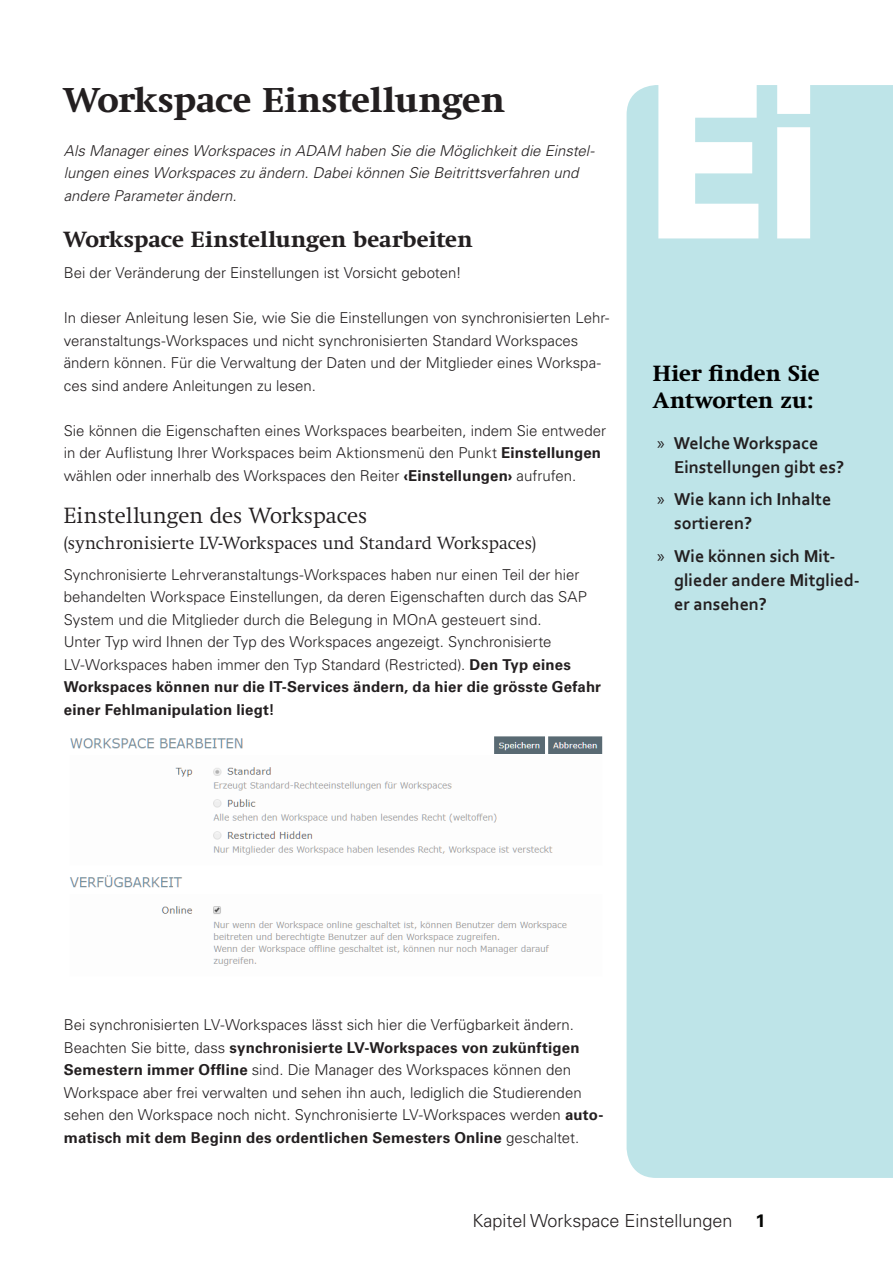
<style>
.page{position:relative;width:893px;height:1263px;background:#fff}
.page>*{position:absolute;margin:0;border:0;box-sizing:border-box;transform-origin:0 0}
.t1{font:900 214.5px "Arial";color:#fff;scale:.77 1}
.Headline_1{font:700 35.25px "Swift Neue LT Pro";color:#231f20}
.Headline_2{font:700 22.5px "Swift Neue LT Pro";letter-spacing:.005em;color:#231f20}
.Headline_2_light_A4{font:300 22.5px "Swift Neue LT Pro";color:#231f20}
.Antwort_zu{font:700 22.5px/27px "Swift Neue LT Pro";letter-spacing:-.005em;color:#000}
.t2{font:700 18px/24px "Corbel";color:#231f20}
.Headline_2_light_A4-2{font:300 18px "Swift Neue LT Pro";color:#231f20}
.t3{font:300 18px "Univers LT Std";color:#231f20}
.t4{font:700 18px "Univers LT Std";color:#040503}
.Fliesstext_A4{font:300 15px/22.5px "Univers LT Std";color:#231f20}
.Intro{font:italic 300 15px/22.5px "Univers LT Std";color:#231f20}
.s1{font-weight:700}
.s2{font-family:"Myriad Pro";font-weight:400}
</style>
<div class="page">
<div style="left:627px;top:85px;width:266px;height:1093px;background:#bee4e8"></div>
<img style="left:70px;top:736px;width:533px;height:230px">
<p class="Headline_1" style="left:64px;top:79px;width:442px">Workspace Einstellungen</p>
<p class="Intro" style="left:64px;top:139px;width:535px">Als Managereines Workspaces in ADAM haben Sie die Möglichkeitdie Einstel&shy;lungen eines Workspaces zu ändern.Dabeikönnen Sie Beitrittsverfahren und andere Parameterändern.</p>
<p class="Headline_2" style="left:64px;top:227px;width:410px">Workspace Einstellungen bearbeiten</p>
<p class="Fliesstext_A4" style="left:64px;top:262px;width:399px">Bei der Veränderung der Einstellungen ist Vorsicht geboten!</p>
<p class="Fliesstext_A4" style="left:64px;top:307px;width:547px">In dieser Anleitung lesen Sie, wie Sie die Einstellungen von synchronisierten Lehr&shy;veranstaltungs-Workspaces und nicht synchronisierten Standard Workspaces ändern können. Für die Verwaltung der Daten und der Mitglieder eines Workspa&shy;ces sind andere Anleitungen zu lesen.</p>
<p class="Fliesstext_A4" style="left:64px;top:419px;width:544px">Sie können die Eigenschaften eines Workspaces bearbeiten, indem Sie entweder in der Auflistung Ihrer Workspaces beim Aktionsmenü den Punkt <span class="s1">Einstellungen </span>wählen oder innerhalb des Workspaces den Reiter <span class="s1">‹Einstellungen›</span> aufrufen.</p>
<p class="Headline_2_light_A4" style="left:64px;top:503px;width:305px">Einstellungen des Workspaces</p>
<p class="Headline_2_light_A4-2" style="left:64px;top:532px;width:474px">(synchronisierte LV-Workspaces und Standard Workspaces)</p>
<p class="Fliesstext_A4" style="left:64px;top:563px;width:525px">Synchronisierte Lehrveranstaltungs-Workspaces haben nur einen Teil der hier behandelten Workspace Einstellungen, da deren Eigenschaften durch das SAP<br>System und die Mitglieder durch die Belegung in MOnA gesteuert sind.</p>
<p class="Fliesstext_A4" style="left:64px;top:631px;width:539px">Unter Typ wird Ihnen der Typ des Workspaces angezeigt. Synchronisierte LV-Workspaces haben immer den Typ Standard (Restricted). <span class="s1">Den Typ eines Workspaces können nur die IT-Services ändern, da hier die grösste Gefahr einer Fehlmanipulation liegt!</span></p>
<p class="t1" style="left:646px;top:6px;width:229px">Ei</p>
<p class="Antwort_zu" style="left:653px;top:359px;width:168px">Hier finden Sie<br>Antworten zu:</p>
<p class="t2" style="left:674px;top:430px;width:171px;text-indent:-17px"><span class="s2">»</span> Welche Workspace<br>Einstellungen gibt es?</p>
<p class="t2" style="left:674px;top:487px;width:159px;text-indent:-17px"><span class="s2">»</span> Wie kann ich Inhalte sortieren?</p>
<p class="t2" style="left:674px;top:543px;width:187px;text-indent:-17px"><span class="s2">»</span> Wie können sich Mit&shy;glieder andere Mitglied&shy;er ansehen?</p>
<p class="Fliesstext_A4" style="left:64px;top:1013px;width:541px">Bei synchronisierten LV-Workspaces lässt sich hier die Verfügbarkeit ändern.<br>Beachten Sie bitte, dass <span class="s1">synchronisierte LV-Workspaces von zukünftigen Semestern immer Offline</span> sind. Die Manager des Workspaces können den Workspace aber frei verwalten und sehen ihn auch, lediglich die Studierenden sehen den Workspace noch nicht. Synchronisierte LV-Workspaces werden <span class="s1">auto&shy;matisch mit dem Beginn des ordentlichen Semesters Online</span> geschaltet.</p>
<p class="t3" style="left:472px;top:1210px;width:261px">Kapitel Workspace Einstellungen</p>
<p class="t4" style="left:755px;top:1210px;width:12px">1</p>
</div>
